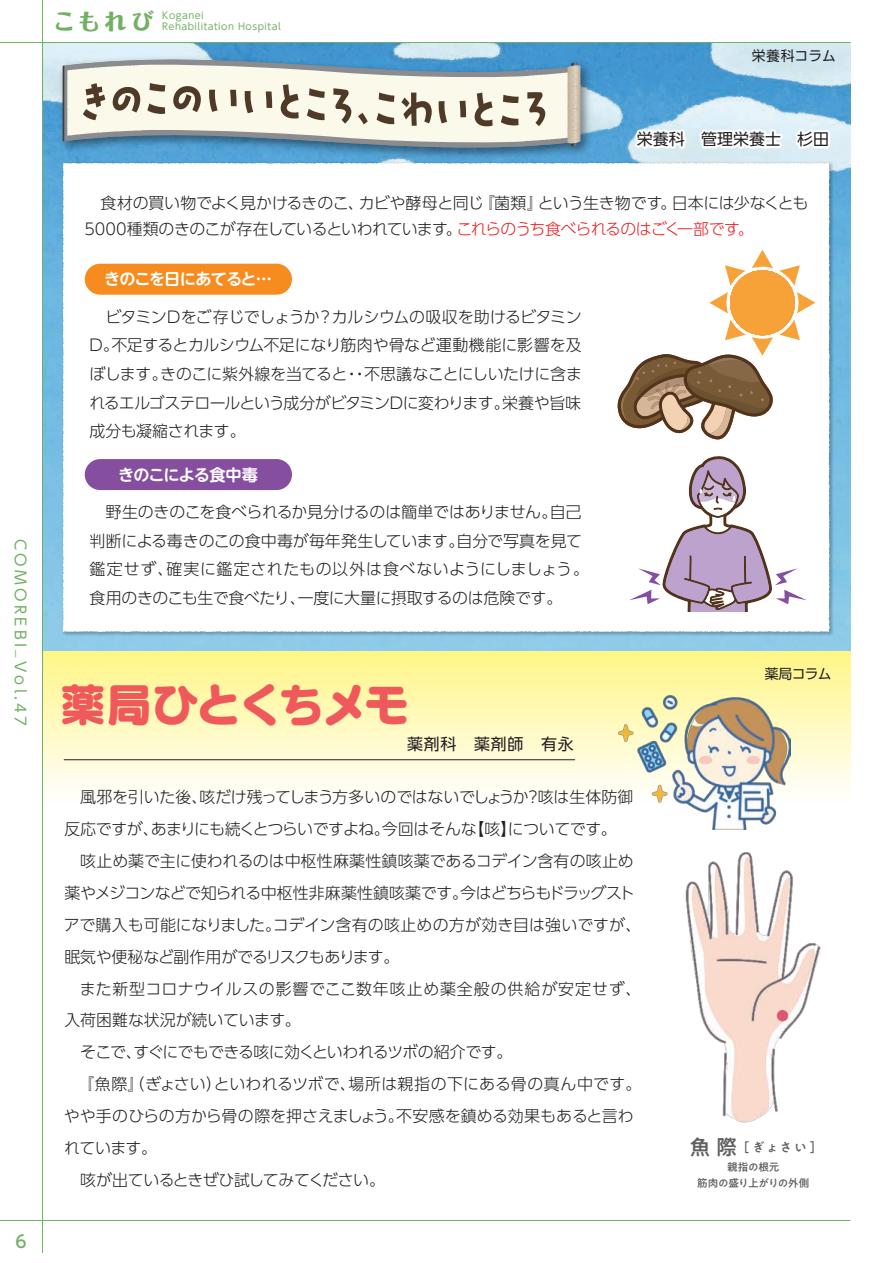
<style>
.page{position:relative;width:893px;height:1263px;background:#fff}
.page>*{position:absolute;margin:0;border:0;box-sizing:border-box;transform-origin:0 0}
.t1{font:45.75px "Seurat Pro EB";letter-spacing:-.05em;color:#f0595b}
.t2{font:800 22.35px "Folk Pro";color:#71b164}
.t3{font:500 16.95px "UD Shin Go Pro";color:#71b164}
.t4{font:700 16.2px "UD Shin M Go Pro De";letter-spacing:-.05em;color:#fff}
.t5{font:300 15.9px/28.7px "UD Shin Go Pro";letter-spacing:-.02em;color:#231f20}
.t6{font:300 15.9px "UD Shin Go Pro";color:#231f20}
.t7{font:300 15.9px "UD Shin Go Pro";letter-spacing:.015em;color:#231f20}
.t8{font:300 15.9px "UD Shin Go Pro";letter-spacing:.04em;color:#231f20}
.t9{font:300 15.9px "UD Shin Go Pro";letter-spacing:-.055em;color:#231f20}
.t10{font:15.9px "UD Shin Go Pro";letter-spacing:.005em;color:#231f20}
.t11{font:14.85px "UD Shin Go Pro";letter-spacing:.22em;color:#71b164}
.t12{font:13.8px "UD Shin Go Pro";color:#231f20}
.t13{font:500 12.75px "PA1 Gothic Std";color:#626161}
.t14{font:500 10.65px/15.9px "PA1 Gothic Std";letter-spacing:-.03em;color:#626161;text-align:center}
.t15{font:9.6px/10.6px "UD Shin Go Pro";letter-spacing:.05em;color:#71b164}
.s1{color:#ee1d23}
.s2{font-size:21px}
</style>
<div class="page">
<img style="left:43px;top:43px;width:807px;height:608px">
<img style="left:60px;top:160px;width:775px;height:477px">
<svg style="left:63px;top:163px;width:766px;height:469px"></svg>
<div style="left:42px;top:651px;width:808px;height:152px;background:linear-gradient(to bottom,#fff586,#fffefc)"></div>
<hr style="left:64px;top:759px;width:511px;height:1px;background:#231f20">
<svg style="left:631px;top:116px;width:58px;height:38px"></svg>
<svg style="left:695px;top:126px;width:90px;height:28px"></svg>
<svg style="left:792px;top:113px;width:40px;height:39px"></svg>
<img style="left:619px;top:695px;width:171px;height:135px">
<img style="left:55px;top:52px;width:541px;height:111px">
<svg style="left:63px;top:45px;width:509px;height:116px"></svg>
<hr style="left:63px;top:66px;width:1px;height:75px;background:#3e3e3f">
<svg style="left:67px;top:63px;width:513px;height:83px"></svg>
<div style="left:85px;top:459px;width:207px;height:31px;background:#864e9f;border-radius:15px"></div>
<div style="left:85px;top:264px;width:207px;height:31px;background:#f68c1f;border-radius:15px"></div>
<svg style="left:779px;top:319px;width:21px;height:21px"></svg>
<svg style="left:618px;top:319px;width:155px;height:120px"></svg>
<svg style="left:709px;top:292px;width:19px;height:21px"></svg>
<svg style="left:797px;top:292px;width:18px;height:21px"></svg>
<svg style="left:752px;top:250px;width:21px;height:18px"></svg>
<svg style="left:725px;top:265px;width:21px;height:21px"></svg>
<div style="left:730px;top:270px;width:65px;height:65px;background:#f7a239;border-radius:50%"></div>
<svg style="left:779px;top:265px;width:21px;height:21px"></svg>
<svg style="left:629px;top:448px;width:178px;height:163px"></svg>
<img style="left:685px;top:852px;width:136px;height:271px">
<hr style="left:42px;top:0;width:1px;height:1253px;background:#71b164">
<hr style="left:0;top:42px;width:850px;height:1px;background:#71b164">
<hr style="left:0;top:1220px;width:850px;height:1px;background:#71b164">
<p class="t11" style="left:33px;top:539px;width:189px;rotate:90deg">COMOREBI_Vol.47</p>
<p class="t3" style="left:15px;top:1228px;width:13px">6</p>
<h2 class="t2" style="left:53px;top:2px;width:102px">こもれび</h2>
<p class="t15" style="left:162px;top:10px;width:120px">Koganei<br>Rehabilitation Hospital</p>
<p class="t12" style="left:752px;top:44px;width:86px">栄養科コラム</p>
<p class="t10" style="left:637px;top:126px;width:194px">栄養科　管理栄養士　杉田</p>
<p class="t5" style="left:85px;top:189px;width:725px;line-height:26.5px;text-indent:16px">食材の買い物でよく見かけるきのこ、カビや酵母と同じ『菌類』という生き物です。日本には少なくとも<br>5000種類のきのこが存在しているといわれています。<span class="s1">これらのうち食べられるのはごく一部です。</span></p>
<p class="t4" style="left:104px;top:266px;width:169px">きのこを日にあてると…</p>
<p class="t5" style="left:90px;top:302px;width:494px;text-align:justify;text-indent:16px">ビタミンDをご存じでしょうか？カルシウムの吸収を助けるビタミンD。不足するとカルシウム不足になり筋肉や骨など運動機能に影響を及ぼします。きのこに紫外線を当てると・・不思議なことにしいたけに含まれるエルゴステロールという成分がビタミンDに変わります。栄養や旨味成分も凝縮されます。</p>
<p class="t4" style="left:118px;top:461px;width:141px">きのこによる食中毒</p>
<p class="t5" style="left:90px;top:497px;width:501px;text-indent:16px">野生のきのこを食べられるか見分けるのは簡単ではありません。自己判断による毒きのこの食中毒が毎年発生しています。自分で写真を見て鑑定せず、確実に鑑定されたもの以外は食べないようにしましょう。食用のきのこも生で食べたり、一度に大量に摂取するのは危険です。</p>
<h1 class="t1" style="left:60px;top:673px;width:351px">薬局ひとくちメモ</h1>
<p class="t10" style="left:407px;top:731px;width:168px">薬剤科　薬剤師　有永</p>
<p class="t5" style="left:64px;top:781px;width:571px;line-height:32px;text-indent:16px">風邪を引いた後、咳だけ残ってしまう方多いのではないでしょうか？咳は生体防御反応ですが、あまりにも続くとつらいですよね。今回はそんな【咳】についてです。</p>
<p class="t5" style="left:64px;top:844px;width:579px;line-height:32px;text-indent:16px">咳止め薬で主に使われるのは中枢性麻薬性鎮咳薬であるコデイン含有の咳止め薬やメジコンなどで知られる中枢性非麻薬性鎮咳薬です。今はどちらもドラッグストアで購入も可能になりました。コデイン含有の咳止めの方が効き目は強いですが、眠気や便秘など副作用がでるリスクもあります。　</p>
<p class="t8" style="left:80px;top:976px;width:563px">また新型コロナウイルスの影響でここ数年咳止め薬全般の供給が安定せず、</p>
<p class="t6" style="left:64px;top:1007px;width:238px">入荷困難な状況が続いています。</p>
<p class="t9" style="left:80px;top:1039px;width:433px">そこで、すぐにでもできる咳に効くといわれるツボの紹介です。</p>
<p class="t7" style="left:78px;top:1071px;width:565px">『魚際』（ぎょさい）といわれるツボで、場所は親指の下にある骨の真ん中です。</p>
<p class="t6" style="left:64px;top:1103px;width:571px">やや手のひらの方から骨の際を押さえましょう。不安感を鎮める効果もあると言わ</p>
<p class="t5" style="left:64px;top:1133px;width:94px">れています。</p>
<p class="t5" style="left:80px;top:1165px;width:306px">咳が出ているときぜひ試してみてください。</p>
<p class="t12" style="left:765px;top:662px;width:69px">薬局コラム</p>
<p class="t13" style="left:690px;top:1139px;width:134px"><span class="s2">魚際</span>［ぎょさい］</p>
<p class="t14" style="left:697px;top:1160px;width:114px">親指の根元<br>筋肉の盛り上がりの外側</p>
</div>
